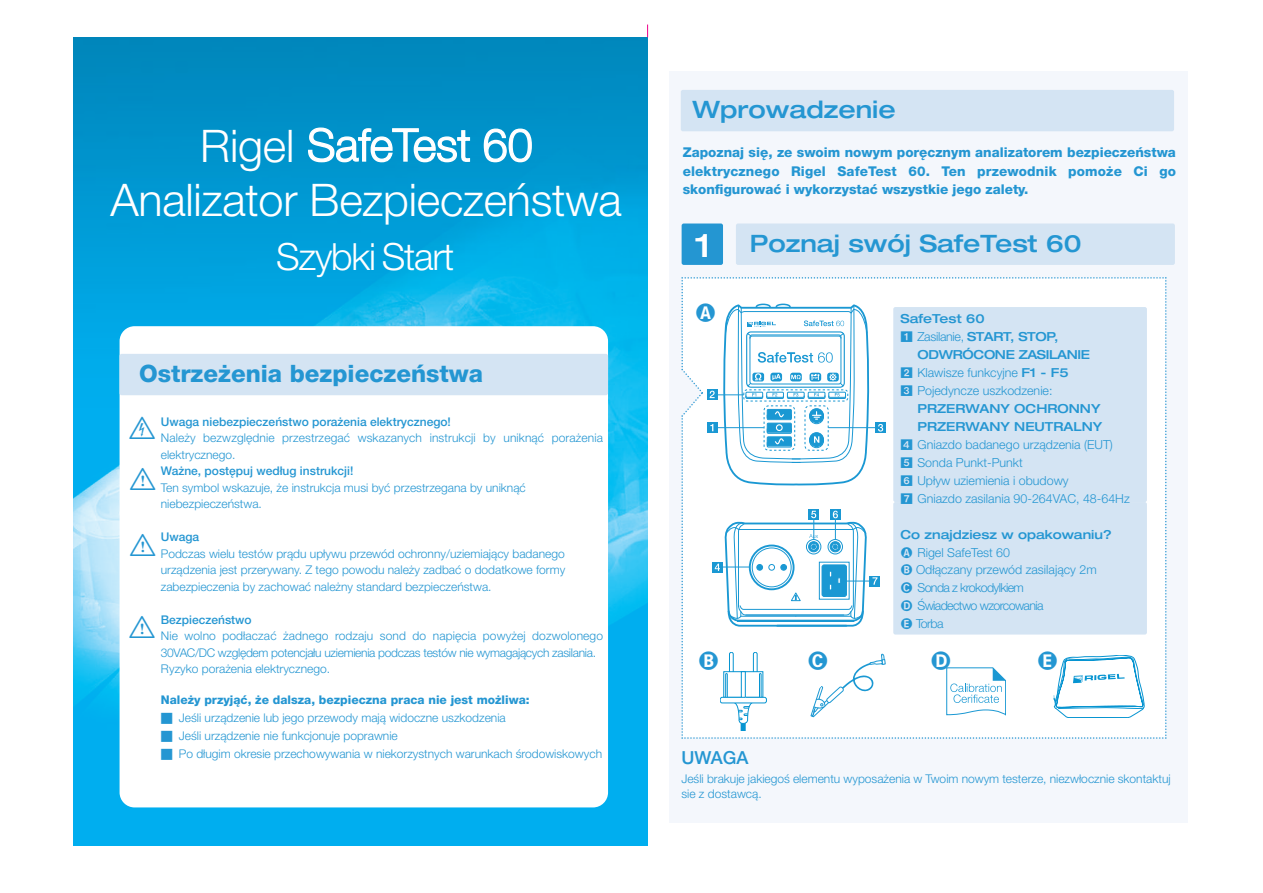
<style>
.page{position:relative;width:1263px;height:893px;background:#fff}
.page>*{position:absolute;margin:0;border:0;box-sizing:border-box;transform-origin:0 0}
.t1{font:300 45px/55.2px "Helvetica Neue LT Com";letter-spacing:-.005em;color:#fff;text-align:center}
.t2{font:300 37.5px "Helvetica Neue LT Com";letter-spacing:-.03em;color:#fff}
.t3{font:500 expanded 32.55px "Helvetica Neue";color:#fff}
.t4{font:30px "tables";color:#2496d2}
.t5{font:29.7px "tables";color:#2496d2}
.t6{font:500 expanded 24px "Helvetica Neue";color:#2496d2}
.t7{font:800 24px "Helvetica Neue LT Com";color:#2496d2}
.t8{font:21px "Bundesbahn Pi One";color:#2496d2}
.t9{font:500 18px "Helvetica Neue LT Com";color:#2496d2}
.t10{font:800 13.5px/18.5px "Helvetica Neue LT Com";color:#2496d2;text-align:justify}
.t11{font:300 12.45px/18px "Helvetica Neue LT Com";color:#2496d2}
.t12{font:300 12.45px/18px "Helvetica Neue LT Com";letter-spacing:-.05em;color:#2496d2}
.t13{font:500 expanded 12.45px/18px "Helvetica Neue";color:#2496d2}
.t14{font:500 expanded 12.45px "Helvetica Neue";letter-spacing:-.025em;color:#2496d2}
.t15{font:300 12px/16.5px "Helvetica Neue LT Com";color:#2496d2}
.t16{font:500 12px "Helvetica Neue LT Com";color:#2496d2}
.t17{font:800 12px "Helvetica Neue LT Com";color:#2496d2}
.s1{font-family:"Bundesbahn Pi One";font-weight:400;font-stretch:normal}
.s2{font-family:"Helvetica Neue LT Com";font-weight:300;font-stretch:normal}
.s3{font-family:"Bundesbahn Pi One";font-weight:400}
.s4{font-family:"Helvetica Neue";font-weight:500;font-stretch:expanded}
</style>
<div class="page">
<img style="left:74px;top:37px;width:574px;height:808px">
<div style="left:669px;top:71px;width:519px;height:752px;background:#f4f7fc"></div>
<div style="left:681px;top:90px;width:493px;height:41px;background:#d4e4f3;border-radius:2px"></div>
<div style="left:736px;top:223px;width:439px;height:42px;background:#d4e4f3;border-radius:2px"></div>
<div style="left:120px;top:326px;width:488px;height:481px;background:#fff;border-radius:15px"></div>
<div style="left:120px;top:354px;width:488px;height:41px;background:#d4e4f3;border-radius:2px"></div>
<svg style="left:681px;top:277px;width:485px;height:462px"></svg>
<div style="left:893px;top:502px;width:254px;height:133px;background:#d4e4f3;border-radius:2px"></div>
<div style="left:682px;top:223px;width:41px;height:42px;background:#2496d2;border-radius:2px"></div>
<svg style="left:647px;top:25px;width:1px;height:12px"></svg>
<h1 class="t1" style="left:110px;top:116px;width:513px">Rigel SafeTest 60<br>Analizator Bezpieczeństwa</h1>
<h2 class="t2" style="left:276px;top:234px;width:179px">Szybki Start</h2>
<h3 class="t7" style="left:139px;top:359px;width:346px">Ostrzeżenia bezpieczeństwa</h3>
<p class="t16" style="left:161px;top:414px;width:292px">Uwaga niebezpieczeństwo porażenia elektrycznego!</p>
<p class="t15" style="left:161px;top:430px;width:444px">Należy bezwzględnie przestrzegać wskazanych instrukcji by uniknąć porażenia elektrycznego.</p>
<p class="t16" style="left:161px;top:464px;width:194px">Ważne, postępuj według instrukcji!</p>
<p class="t15" style="left:161px;top:479px;width:366px">Ten symbol wskazuje, że instrukcja musi być przestrzegana by uniknąć niebezpieczeństwa.</p>
<p class="t16" style="left:161px;top:530px;width:40px">Uwaga</p>
<p class="t15" style="left:161px;top:545px;width:406px;text-align:justify">Podczas wielu testów prądu upływu przewód ochronny/uziemiający badanego urządzenia jest przerywany. Z tego powodu należy zadbać o dodatkowe formy zabezpieczenia by zachować należny standard bezpieczeństwa.</p>
<p class="t16" style="left:161px;top:612px;width:92px">Bezpieczeństwo</p>
<p class="t15" style="left:161px;top:628px;width:444px">Nie wolno podłaczać żadnego rodzaju sond do napięcia powyżej dozwolonego<br>30VAC/DC względem potencjału uziemienia podczas testów nie wymagających zasilania.<br>Ryzyko porażenia elektrycznego.</p>
<p class="t17" style="left:161px;top:693px;width:370px">Należy przyjąć, że dalsza, bezpieczna praca nie jest możliwa:</p>
<p class="t15" style="left:161px;top:709px;width:346px">■ Jeśli urządzenie lub jego przewody mają widoczne uszkodzenia</p>
<p class="t15" style="left:161px;top:727px;width:238px">■ Jeśli urządzenie nie funkcjonuje poprawnie</p>
<p class="t15" style="left:161px;top:745px;width:443px">■ Po długim okresie przechowywania w niekorzystnych warunkach środowiskowych</p>
<h3 class="t4" style="left:129px;top:411px;width:28px">h</h3>
<h3 class="t5" style="left:130px;top:462px;width:28px">i</h3>
<h3 class="t5" style="left:130px;top:529px;width:28px">i</h3>
<h3 class="t5" style="left:129px;top:611px;width:28px">i</h3>
<h3 class="t6" style="left:692px;top:95px;width:205px">Wprowadzenie</h3>
<p class="t10" style="left:683px;top:143px;width:495px">Zapoznaj się, ze swoim nowym poręcznym analizatorem bezpieczeństwa elektrycznego Rigel SafeTest 60. Ten przewodnik pomoże Ci go skonfigurować i wykorzystać wszystkie jego zalety.</p>
<h3 class="t6" style="left:750px;top:228px;width:333px">Poznaj swój SafeTest 60</h3>
<h3 class="t3" style="left:695px;top:225px;width:18px">1</h3>
<h3 class="t8" style="left:695px;top:303px;width:22px">A</h3>
<p class="t13" style="left:900px;top:309px;width:86px">SafeTest 60</p>
<p class="t14" style="left:900px;top:329px;width:160px"><span class="s1">1</span> <span class="s2">Zasilanie,</span> START, STOP,</p>
<p class="t14" style="left:917px;top:347px;width:174px">ODWRÓCONE ZASILANIE</p>
<p class="t11" style="left:900px;top:363px;width:170px"><span class="s3">2</span> Klawisze funkcyjne <span class="s4">F1 - F5<br></span><span class="s3">3</span> Pojedyncze uszkodzenie:</p>
<p class="t13" style="left:917px;top:399px;width:186px">PRZERWANY OCHRONNY<br>PRZERWANY NEUTRALNY</p>
<p class="t11" style="left:900px;top:435px;width:231px"><span class="s3">4</span> Gniazdo badanego urządzenia (EUT)<br><span class="s3">5</span> Sonda Punkt-Punkt<br><span class="s3">6</span> Upływ uziemienia i obudowy<br><span class="s3">7</span> Gniazdo zasilania 90-264VAC, 48-64Hz</p>
<p class="t13" style="left:900px;top:525px;width:213px">Co znajdziesz w opakowaniu?</p>
<p class="t12" style="left:900px;top:543px;width:198px"><span class="s3">A</span> Rigel SafeTest 60<br><span class="s3">B</span> Odłączany przewód zasilający 2m<br><span class="s3">C</span> Sonda z krokodylkiem<br><span class="s3">D</span> Świadectwo wzorcowania<br><span class="s3">E</span> Torba</p>
<h3 class="t8" style="left:698px;top:652px;width:22px">B</h3>
<h3 class="t8" style="left:930px;top:652px;width:22px">D</h3>
<h3 class="t8" style="left:807px;top:652px;width:22px">C</h3>
<h3 class="t8" style="left:1037px;top:652px;width:22px">E</h3>
<h3 class="t9" style="left:681px;top:747px;width:69px">UWAGA</h3>
<p class="t15" style="left:681px;top:771px;width:491px;line-height:14.4px">Jeśli brakuje jakiegoś elementu wyposażenia w Twoim nowym testerze, niezwłocznie skontaktuj sie z dostawcą.</p>
</div>
